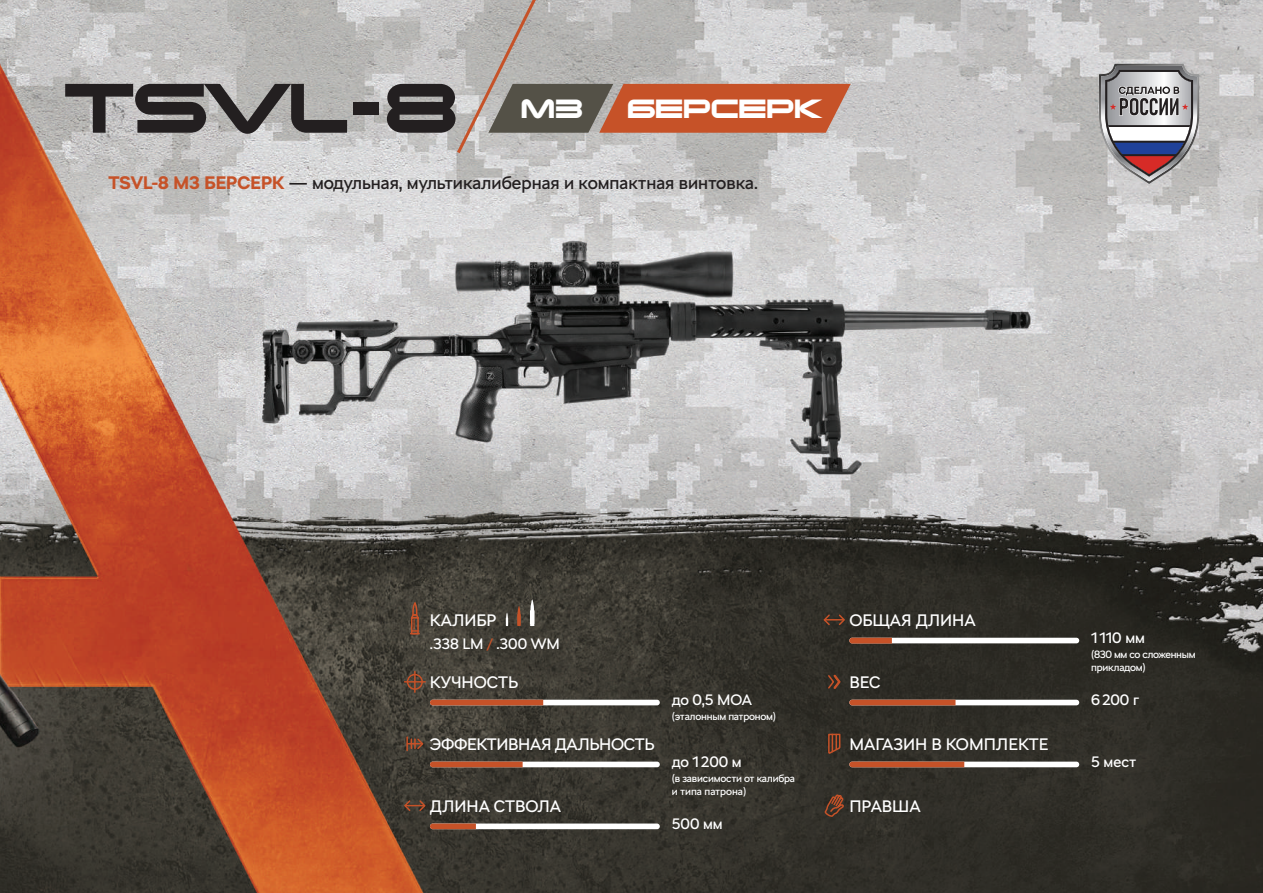
<style>
.page{position:relative;width:1263px;height:893px;background:#fff}
.page>*{position:absolute;margin:0;border:0;box-sizing:border-box;transform-origin:0 0}
.t1{font:700 88.5px "Changeling Neo";color:#231f20}
.t2{font:700 33.45px "Changeling Neo";color:#fff}
.t3{font:18px "SKODA Next";color:#231f20}
.t4{font:16.5px "SKODA Next";color:#fff}
.t5{font:16.5px "SKODA Next";letter-spacing:-.02em;color:#fff}
.t6{font:15px "SKODA Next";color:#fff}
.t7{font:10.5px/12.6px "SKODA Next";letter-spacing:-.02em;color:#fff}
.s1{font-weight:700;color:#c65228}
.s2{color:#c65228}
</style>
<div class="page">
<img style="left:0;top:0;width:1263px;height:893px">
<svg style="left:454px;top:0;width:397px;height:157px;background:#b9a299"></svg>
<div style="left:430px;top:762px;width:230px;height:5px;background:#fff;border-radius:3px"></div>
<svg style="left:430px;top:762px;width:93px;height:5px"></svg>
<svg style="left:406px;top:737px;width:19px;height:14px"></svg>
<div style="left:430px;top:823px;width:230px;height:6px;background:#fff;border-radius:3px"></div>
<svg style="left:430px;top:823px;width:46px;height:6px"></svg>
<div style="left:430px;top:700px;width:230px;height:5px;background:#fff;border-radius:3px"></div>
<svg style="left:430px;top:700px;width:113px;height:5px"></svg>
<hr style="left:414px;top:671px;width:2px;height:21px;background:#c65228">
<hr style="left:405px;top:681px;width:20px;height:2px;background:#c65228">
<div style="left:407px;top:674px;width:16px;height:16px;border:2px solid #c65228;border-radius:50%"></div>
<svg style="left:403px;top:799px;width:24px;height:13px"></svg>
<svg style="left:409px;top:602px;width:11px;height:33px"></svg>
<svg style="left:530px;top:599px;width:4px;height:27px"></svg>
<svg style="left:517px;top:606px;width:4px;height:20px"></svg>
<svg style="left:506px;top:612px;width:2px;height:14px"></svg>
<svg style="left:822px;top:613px;width:24px;height:14px"></svg>
<svg style="left:827px;top:673px;width:15px;height:18px"></svg>
<svg style="left:791px;top:793px;width:54px;height:88px;background:#363028"></svg>
<div style="left:849px;top:638px;width:230px;height:5px;background:#fff;border-radius:3px"></div>
<svg style="left:849px;top:638px;width:43px;height:5px"></svg>
<div style="left:849px;top:762px;width:230px;height:5px;background:#fff;border-radius:3px"></div>
<svg style="left:849px;top:762px;width:115px;height:5px"></svg>
<svg style="left:827px;top:733px;width:14px;height:21px"></svg>
<div style="left:849px;top:700px;width:230px;height:5px;background:#fff;border-radius:3px"></div>
<svg style="left:849px;top:700px;width:106px;height:5px"></svg>
<svg style="left:1098px;top:62px;width:102px;height:124px;background:#a7a1a7"></svg>
<hr style="left:1113px;top:141px;width:72px;height:2px;background:#231f20">
<hr style="left:1122px;top:154px;width:54px;height:2px;background:#231f20">
<h1 class="t1" style="left:64px;top:50px;width:394px">TSVL-8</h1>
<h2 class="t2" style="left:521px;top:87px;width:63px">M3</h2>
<h2 class="t2" style="left:627px;top:87px;width:196px">БЕРСЕРК</h2>
<h3 class="t3" style="left:108px;top:172px;width:651px"><span class="s1">TSVL-8 M3 БЕРСЕРК</span> — модульная, мультикалиберная и компактная винтовка.</h3>
<h3 class="t4" style="left:430px;top:610px;width:68px">КАЛИБР</h3>
<h3 class="t6" style="left:430px;top:635px;width:131px">.338 LM <span class="s2">/</span> .300 WM</h3>
<h3 class="t4" style="left:430px;top:672px;width:90px">КУЧНОСТЬ</h3>
<h3 class="t6" style="left:672px;top:691px;width:82px">до 0,5 МОА</h3>
<p class="t7" style="left:672px;top:710px;width:106px">(эталонным патроном)</p>
<h3 class="t4" style="left:849px;top:610px;width:128px">ОБЩАЯ ДЛИНА</h3>
<h3 class="t4" style="left:849px;top:672px;width:33px">ВЕС</h3>
<h3 class="t6" style="left:1091px;top:629px;width:55px">1 110 мм</h3>
<p class="t7" style="left:1091px;top:648px;width:106px">(830 мм со сложенным прикладом)</p>
<h3 class="t6" style="left:1091px;top:691px;width:49px">6200 г</h3>
<h3 class="t5" style="left:430px;top:734px;width:226px">ЭФФЕКТИВНАЯ ДАЛЬНОСТЬ</h3>
<h3 class="t4" style="left:849px;top:734px;width:201px">МАГАЗИН В КОМПЛЕКТЕ</h3>
<h3 class="t6" style="left:672px;top:753px;width:71px">до 1200 м</h3>
<p class="t7" style="left:672px;top:772px;width:125px">(в зависимости от калибра и типа патрона)</p>
<h3 class="t6" style="left:1091px;top:753px;width:46px">5 мест</h3>
<h3 class="t4" style="left:430px;top:796px;width:133px">ДЛИНА СТВОЛА</h3>
<h3 class="t4" style="left:849px;top:796px;width:73px">ПРАВША</h3>
<h3 class="t6" style="left:672px;top:815px;width:52px">500 мм</h3>
</div>
